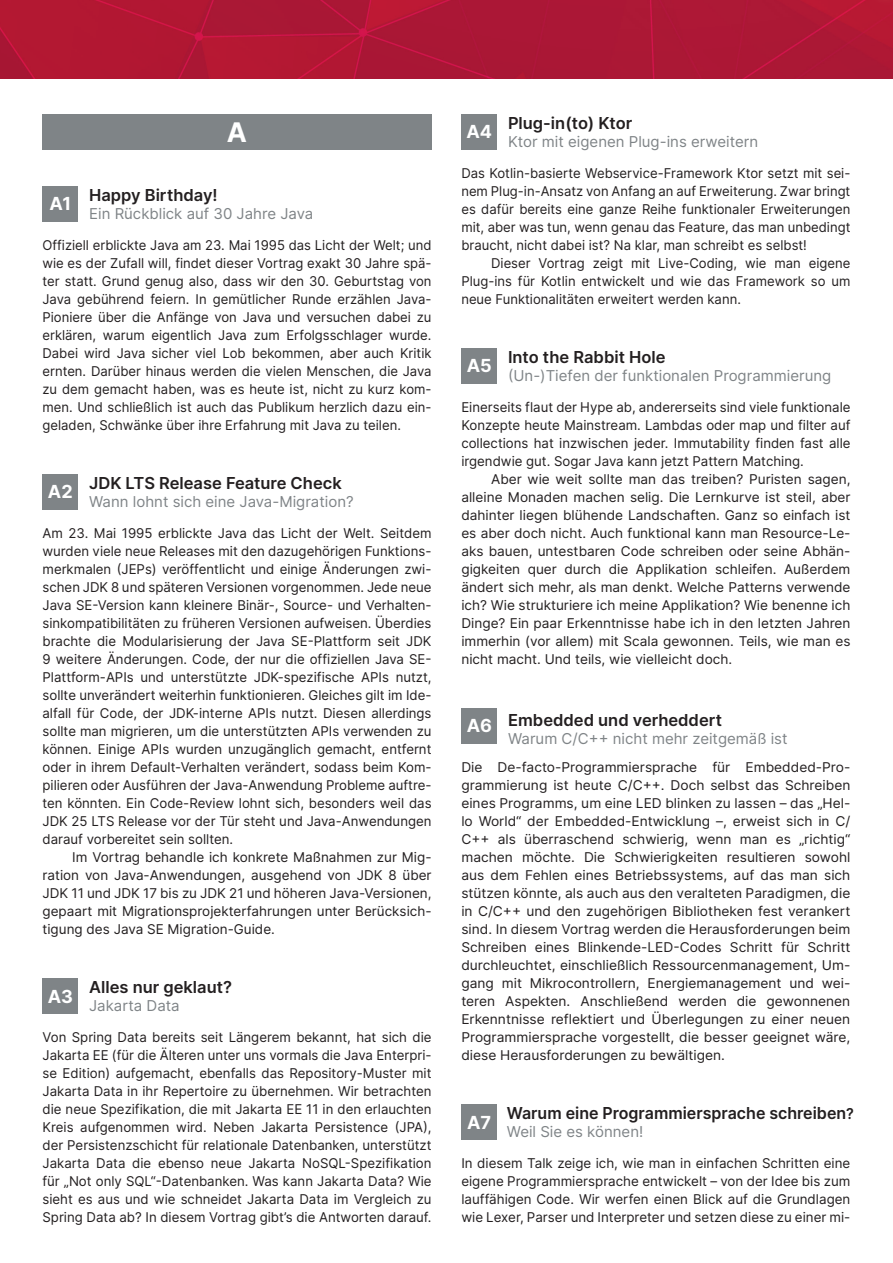
<style>
.page{position:relative;width:893px;height:1263px;background:#fff}
.page>*{position:absolute;margin:0;border:0;box-sizing:border-box;transform-origin:0 0}
.t1{font:27px "Inter";color:#fff}
.t2{font:18px "Inter";color:#fff}
.t3{font:600 16.5px "Inter";color:#231f20}
.t4{font:15px "Inter";color:#7f8487}
.t5{font:13.5px/18px "Inter";color:#231f20;text-align:justify}
.s1{font-weight:400;font-size:18px;color:#fff}
.s2{font-size:15px}
</style>
<div class="page">
<div style="left:43px;top:186px;width:35px;height:36px;background:#7f8487"></div>
<div style="left:461px;top:114px;width:36px;height:36px;background:#7f8487"></div>
<div style="left:43px;top:474px;width:35px;height:36px;background:#7f8487"></div>
<div style="left:461px;top:348px;width:36px;height:36px;background:#7f8487"></div>
<div style="left:43px;top:978px;width:35px;height:36px;background:#7f8487"></div>
<div style="left:461px;top:708px;width:36px;height:36px;background:#7f8487"></div>
<div style="left:461px;top:1104px;width:36px;height:36px;background:#7f8487"></div>
<img style="left:0;top:0;width:893px;height:79px">
<div style="left:43px;top:114px;width:389px;height:36px;background:#7f8487"></div>
<h1 class="t1" style="left:227px;top:112px;width:22px">A</h1>
<h2 class="t2" style="left:50px;top:191px;width:23px">A1</h2>
<p class="t3" style="left:89px;top:183px;width:130px">Happy Birthday!</p>
<p class="t4" style="left:89px;top:203px;width:226px">Ein Rückblick auf 30 Jahre Java</p>
<p class="t5" style="left:43px;top:236px;width:391px">Offiziell erblickte Java am 23. Mai 1995 das Licht der Welt; und wie es der Zufall will, findet dieser Vortrag exakt 30 Jahre spä&shy;ter statt. Grund genug also, dass wir den 30. Geburtstag von Java gebührend feiern. In gemütlicher Runde erzählen Java-Pioniere über die Anfänge von Java und versuchen dabei zu erklären, warum eigentlich Java zum Erfolgsschlager wurde.<br>Dabei wird Java sicher viel Lob bekommen, aber auch Kritik ernten. Darüber hinaus werden die vielen Menschen, die Java zu dem gemacht haben, was es heute ist, nicht zu kurz kom&shy;men. Und schließlich ist auch das Publikum herzlich dazu ein&shy;geladen, Schwänke über ihre Erfahrung mit Java zu teilen.</p>
<h2 class="t2" style="left:48px;top:479px;width:26px">A2</h2>
<p class="t3" style="left:89px;top:471px;width:254px">JDK LTS Release Feature Check</p>
<p class="t4" style="left:89px;top:491px;width:266px">Wann lohnt sich eine Java-Migration?</p>
<p class="t5" style="left:43px;top:524px;width:391px">Am 23. Mai 1995 erblickte Java das Licht der Welt. Seitdem wurden viele neue Releases mit den dazugehörigen Funktions&shy;merkmalen (JEPs) veröffentlicht und einige Änderungen zwi&shy;schen JDK 8 und späteren Versionen vorgenommen. Jede neue Java SE-Version kann kleinere Binär-, Source- und Verhalten&shy;sinkompatibilitäten zu früheren Versionen aufweisen. Überdies brachte die Modularisierung der Java SE-Plattform seit JDK 9 weitere Änderungen. Code, der nur die offiziellen Java SE-Plattform-APIs und unterstützte JDK-spezifische APIs nutzt, sollte unverändert weiterhin funktionieren. Gleiches gilt im Ide&shy;alfall für Code, der JDK-interne APIs nutzt. Diesen allerdings sollte man migrieren, um die unterstützten APIs verwenden zu können. Einige APIs wurden unzugänglich gemacht, entfernt oder in ihrem Default-Verhalten verändert, sodass beim Kom&shy;pilieren oder Ausführen der Java-Anwendung Probleme auftre&shy;ten könnten. Ein Code-Review lohnt sich, besonders weil das JDK 25 LTS Release vor der Tür steht und Java-Anwendungen darauf vorbereitet sein sollten.</p>
<p class="t5" style="left:43px;top:848px;width:391px;text-indent:30px">Im Vortrag behandle ich konkrete Maßnahmen zur Mig&shy;ration von Java-Anwendungen, ausgehend von JDK 8 über JDK 11 und JDK 17 bis zu JDK 21 und höheren Java-Versionen, gepaart mit Migrationsprojekterfahrungen unter Berücksich&shy;tigung des Java SE Migration-Guide.</p>
<h2 class="t2" style="left:48px;top:983px;width:27px">A3</h2>
<p class="t3" style="left:89px;top:975px;width:144px">Alles nur geklaut?</p>
<p class="t4" style="left:89px;top:995px;width:92px">Jakarta Data</p>
<p class="t5" style="left:43px;top:1028px;width:391px">Von Spring Data bereits seit Längerem bekannt, hat sich die Jakarta EE (für die Älteren unter uns vormals die Java Enterpri&shy;se Edition) aufgemacht, ebenfalls das Repository-Muster mit Jakarta Data in ihr Repertoire zu übernehmen. Wir betrachten die neue Spezifikation, die mit Jakarta EE 11 in den erlauchten Kreis aufgenommen wird. Neben Jakarta Persistence (JPA), der Persistenzschicht für relationale Datenbanken, unterstützt Jakarta Data die ebenso neue Jakarta NoSQL-Spezifikation für „Not only SQL“-Datenbanken. Was kann Jakarta Data? Wie sieht es aus und wie schneidet Jakarta Data im Vergleich zu Spring Data ab? In diesem Vortrag gibt’s die Antworten darauf.</p>
<h2 class="t2" style="left:466px;top:119px;width:27px">A4</h2>
<p class="t3" style="left:508px;top:111px;width:126px">Plug-in(to) Ktor</p>
<p class="t4" style="left:508px;top:131px;width:252px">Ktor mit eigenen Plug-ins erweitern</p>
<p class="t5" style="left:461px;top:164px;width:391px">Das Kotlin-basierte Webservice-Framework Ktor setzt mit sei&shy;nem Plug-in-Ansatz von Anfang an auf Erweiterung. Zwar bringt es dafür bereits eine ganze Reihe funktionaler Erweiterungen mit, aber was tun, wenn genau das Feature, das man unbedingt braucht, nicht dabei ist? Na klar, man schreibt es selbst!</p>
<p class="t5" style="left:461px;top:254px;width:391px;text-indent:30px">Dieser Vortrag zeigt mit Live-Coding, wie man eigene Plug-ins für Kotlin entwickelt und wie das Framework so um neue Funktionalitäten erweitert werden kann.</p>
<h2 class="t2" style="left:467px;top:353px;width:27px">A5</h2>
<p class="t3" style="left:508px;top:345px;width:159px">Into the Rabbit Hole</p>
<p class="t4" style="left:508px;top:365px;width:325px">(Un-)Tiefen der funktionalen Programmierung</p>
<p class="t5" style="left:461px;top:398px;width:391px">Einerseits flaut der Hype ab, andererseits sind viele funktionale Konzepte heute Mainstream. Lambdas oder map und filter auf collections hat inzwischen jeder. Immutability finden fast alle irgendwie gut. Sogar Java kann jetzt Pattern Matching.</p>
<p class="t5" style="left:461px;top:470px;width:391px;text-indent:30px">Aber wie weit sollte man das treiben? Puristen sagen, alleine Monaden machen selig. Die Lernkurve ist steil, aber dahinter liegen blühende Landschaften. Ganz so einfach ist es aber doch nicht. Auch funktional kann man Resource-Le&shy;aks bauen, untestbaren Code schreiben oder seine Abhän&shy;gigkeiten quer durch die Applikation schleifen. Außerdem ändert sich mehr, als man denkt. Welche Patterns verwende ich? Wie strukturiere ich meine Applikation? Wie benenne ich Dinge? Ein paar Erkenntnisse habe ich in den letzten Jahren immerhin (vor allem) mit Scala gewonnen. Teils, wie man es nicht macht. Und teils, wie vielleicht doch.</p>
<p class="t3" style="left:467px;top:708px;width:257px"><span class="s1">A6</span> Embedded und verheddert</p>
<p class="t4" style="left:508px;top:727px;width:281px">Warum C/C++ nicht mehr zeitgemäß ist</p>
<p class="t5" style="left:461px;top:758px;width:391px">Die De-facto-Programmiersprache für Embedded-Pro&shy;grammierung ist heute C/C++. Doch selbst das Schreiben eines Programms, um eine LED blinken zu lassen – das „Hel&shy;lo World“ der Embedded-Entwicklung –, erweist sich in C/ C++ als überraschend schwierig, wenn man es „richtig“ machen möchte. Die Schwierigkeiten resultieren sowohl aus dem Fehlen eines Betriebssystems, auf das man sich stützen könnte, als auch aus den veralteten Paradigmen, die in C/C++ und den zugehörigen Bibliotheken fest verankert sind. In diesem Vortrag werden die Herausforderungen beim Schreiben eines Blinkende-LED-Codes Schritt für Schritt durchleuchtet, einschließlich Ressourcenmanagement, Um&shy;gang mit Mikrocontrollern, Energiemanagement und wei&shy;teren Aspekten. Anschließend werden die gewonnenen Erkenntnisse reflektiert und Überlegungen zu einer neuen Programmiersprache vorgestellt, die besser geeignet wäre, diese Herausforderungen zu bewältigen.</p>
<h2 class="t2" style="left:467px;top:1109px;width:26px">A7</h2>
<p class="t3" style="left:507px;top:1101px;width:349px">Warum eine Programmiersprache schreiben<span class="s2">?</span></p>
<p class="t4" style="left:507px;top:1121px;width:138px">Weil Sie es können!</p>
<p class="t5" style="left:461px;top:1154px;width:391px">In diesem Talk zeige ich, wie man in einfachen Schritten eine eigene Programmiersprache entwickelt – von der Idee bis zum lauffähigen Code. Wir werfen einen Blick auf die Grundlagen wie Lexer, Parser und Interpreter und setzen diese zu einer mi-</p>
</div>
